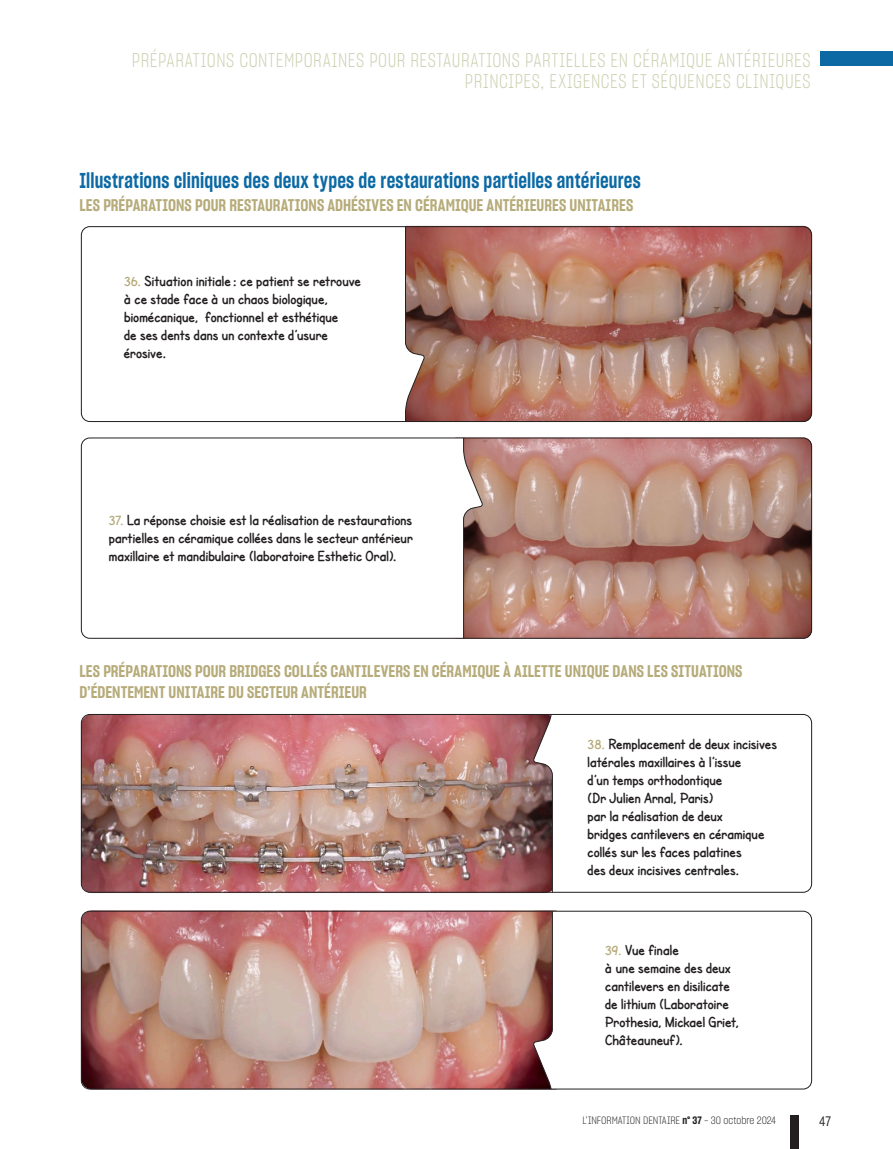
<style>
.page{position:relative;width:893px;height:1149px;background:#fff}
.page>*{position:absolute;margin:0;border:0;box-sizing:border-box;transform-origin:0 0}
._2022-ID-Inter_1{font:21px "Sharp Grotesk Semi Bold 15";letter-spacing:.015em;color:#0c69a4;scale:.91 1}
.t1{font:19.5px/21px "Sharp Grotesk Light 15";letter-spacing:.035em;color:#c9cfad;text-align:right;scale:.9 1}
._2022-ID-Inter_2{font:16.5px/21px "Sharp Grotesk Semi Bold 15";color:#b6ab79}
._2022-ID-Legende{font:700 15px/18px "SF Cartoonist Hand";letter-spacing:.005em;color:#231f20}
.t2{font:13.5px "Sharp Grotesk Book 15";color:#231f20}
.t3{font:10.5px "Sharp Grotesk Light 15";color:#231f20}
.s1{font-size:13.5px;color:#b6ab79}
.s2{font-family:"Sharp Grotesk Semi Bold 15"}
</style>
<div class="page">
<div style="left:821px;top:51px;width:72px;height:15px;background:#0c69a4"></div>
<div style="left:791px;top:1114px;width:8px;height:34px;background:#231f20"></div>
<img style="left:484px;top:439px;width:328px;height:199px">
<img style="left:81px;top:715px;width:451px;height:177px">
<img style="left:81px;top:912px;width:451px;height:177px">
<img style="left:426px;top:226px;width:386px;height:196px">
<svg style="left:532px;top:912px;width:280px;height:176px"></svg>
<div style="left:81px;top:910px;width:731px;height:179px;border:1px solid #231f20;border-radius:9px"></div>
<svg style="left:532px;top:715px;width:280px;height:177px"></svg>
<div style="left:81px;top:713px;width:731px;height:179px;border:1px solid #231f20;border-radius:9px"></div>
<svg style="left:81px;top:226px;width:345px;height:195px"></svg>
<div style="left:81px;top:226px;width:731px;height:196px;border:1px solid #231f20;border-radius:9px"></div>
<svg style="left:81px;top:439px;width:403px;height:199px"></svg>
<div style="left:81px;top:437px;width:731px;height:201px;border:1px solid #231f20;border-radius:9px"></div>
<h2 class="t1" style="left:132px;top:48px;width:755px">PRÉPARATIONS CONTEMPORAINES POUR RESTAURATIONS PARTIELLES EN CÉRAMIQUE ANTÉRIEURES<br>PRINCIPES, EXIGENCES ET SÉQUENCES CLINIQUES</h2>
<p class="_2022-ID-Inter_1" style="left:79px;top:166px;width:618px">Illustrations cliniques des deux types de restaurations partielles antérieures</p>
<p class="_2022-ID-Inter_2" style="left:79px;top:193px;width:555px">LES PRÉPARATIONS POUR RESTAURATIONS ADHÉSIVES EN CÉRAMIQUE ANTÉRIEURES UNITAIRES</p>
<p class="_2022-ID-Legende" style="left:124px;top:271px;width:238px"><span class="s1">36.</span> Situation initiale : ce patient se retrouve à ce stade face à un chaos biologique, biomécanique, fonctionnel et esthétique<br>de ses dents dans un contexte d’usure érosive.</p>
<p class="_2022-ID-Legende" style="left:109px;top:511px;width:305px;text-align:justify"><span class="s1">37.</span> La réponse choisie est la réalisation de restaurations partielles en céramique collées dans le secteur antérieur maxillaire et mandibulaire (laboratoire Esthetic Oral).</p>
<p class="_2022-ID-Inter_2" style="left:79px;top:660px;width:665px">LES PRÉPARATIONS POUR BRIDGES COLLÉS CANTILEVERS EN CÉRAMIQUE À AILETTE UNIQUE DANS LES SITUATIONS<br>D’ÉDENTEMENT UNITAIRE DU SECTEUR ANTÉRIEUR</p>
<p class="_2022-ID-Legende" style="left:588px;top:734px;width:191px"><span class="s1">38.</span> Remplacement de deux incisives latérales maxillaires à l’issue<br>d’un temps orthodontique<br>(Dr Julien Arnal, Paris)<br>par la réalisation de deux<br>bridges cantilevers en céramique collés sur les faces palatines<br>des deux incisives centrales.</p>
<p class="_2022-ID-Legende" style="left:605px;top:940px;width:135px"><span class="s1">39.</span> Vue finale<br>à une semaine des deux cantilevers en disilicate de lithium (Laboratoire<br>Prothesia, Mickael Griet,<br>Châteauneuf).</p>
<p class="t3" style="left:582px;top:1112px;width:195px">L’INFORMATION DENTAIRE <span class="s2">n° 37</span> - 30 octobre 2024</p>
<p class="t2" style="left:819px;top:1111px;width:13px">47</p>
</div>
